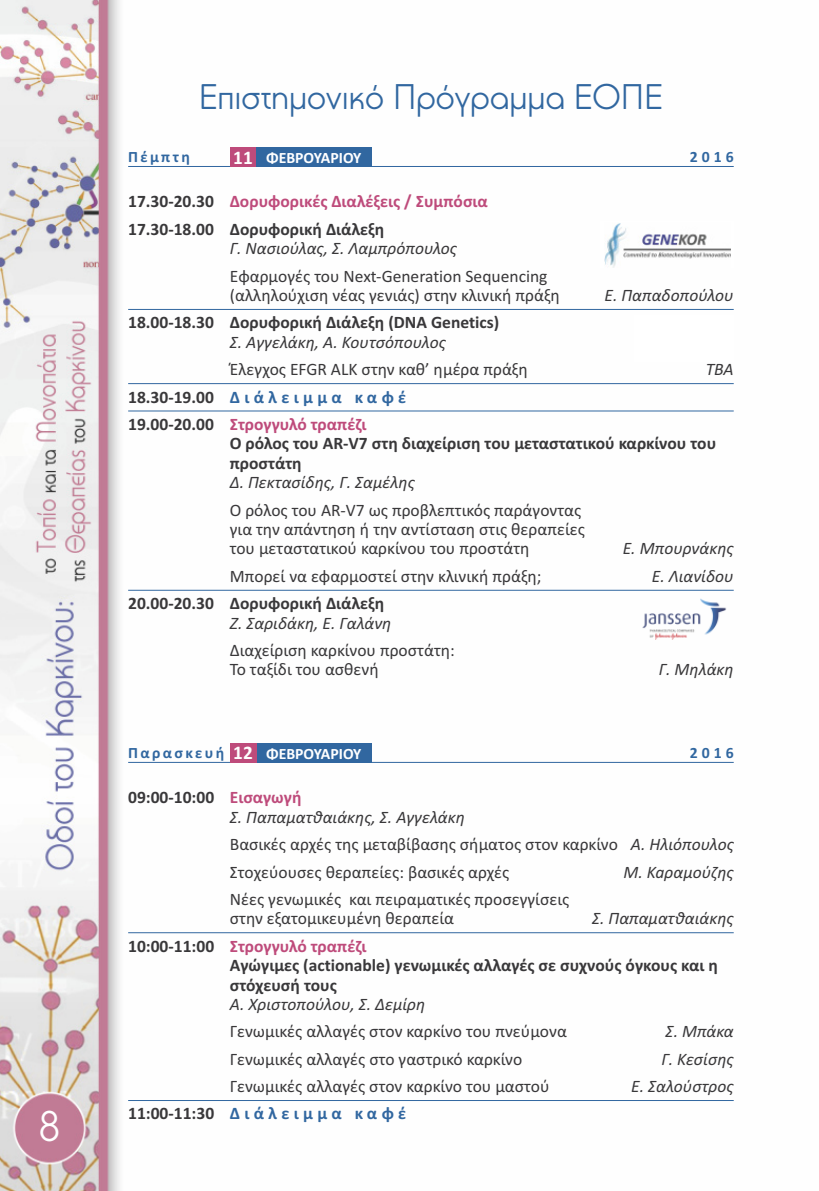
<style>
.page{position:relative;width:819px;height:1191px;background:#fff}
.page>*{position:absolute;margin:0;border:0;box-sizing:border-box;transform-origin:0 0}
.t1{font:42px "PF Universal";color:#fff}
.t2{font:35px "PF Universal";color:#3167a0}
.t3{font:17.5px/19.4px "Calibri";color:#39383a}
.t4{font:700 17.5px/19.4px "Calibri";color:#39383a}
.t5{font:italic 17.5px/19.4px "Calibri";color:#39383a}
.t6{font:700 17.5px "Calibri";letter-spacing:.25em;color:#3167a0}
.t7{font:700 15.75px "Calibri";color:#fff}
.t8{font:700 15.75px "Calibri";letter-spacing:.15em;color:#3167a0}
.s1{color:#be4b7b}
.s2{font-size:19.25px}
.s3{color:#3167a0}
.s4{font-weight:700;font-style:normal}
.s5{font-weight:700;font-style:normal;color:#be4b7b}
.s6{font-style:italic}
.s7{color:#39383a}
</style>
<div class="page">
<img style="left:0;top:0;width:734px;height:1191px">
<hr style="left:128px;top:166px;width:605px;height:1px;background:#3167a0">
<hr style="left:128px;top:309px;width:605px;height:1px;background:#3167a0">
<hr style="left:128px;top:383px;width:605px;height:1px;background:#3167a0">
<hr style="left:128px;top:410px;width:605px;height:1px;background:#3167a0">
<hr style="left:128px;top:590px;width:605px;height:1px;background:#3167a0">
<hr style="left:128px;top:762px;width:605px;height:1px;background:#3167a0">
<hr style="left:128px;top:932px;width:605px;height:1px;background:#3167a0">
<hr style="left:128px;top:1100px;width:605px;height:1px;background:#3167a0">
<div style="left:230px;top:147px;width:26px;height:20px;background:#be4b7b"></div>
<div style="left:256px;top:147px;width:115px;height:20px;background:#3167a0"></div>
<div style="left:600px;top:222px;width:133px;height:46px;background:#fff"></div>
<img style="left:604px;top:223px;width:126px;height:44px">
<img style="left:634px;top:596px;width:99px;height:46px">
<div style="left:256px;top:743px;width:115px;height:20px;background:#3167a0"></div>
<div style="left:230px;top:743px;width:26px;height:20px;background:#be4b7b"></div>
<div style="left:634px;top:315px;width:99px;height:46px;background:#fff"></div>
<h1 class="t1" style="left:39px;top:1101px;width:24px">8</h1>
<h2 class="t2" style="left:199px;top:76px;width:465px">Επιστημονικό Πρόγραμμα ΕΟΠΕ</h2>
<p class="t8" style="left:128px;top:147px;width:63px">Πέμπτη</p>
<p class="t8" style="left:690px;top:147px;width:45px">2016</p>
<p class="t4" style="left:128px;top:188px;width:361px;line-height:27.3px">17.30-20.30 <span class="s1">Δορυφορικές Διαλέξεις / Συμπόσια<br></span>17.30-18.00 Δορυφορική Διάλεξη</p>
<p class="t5" style="left:230px;top:238px;width:229px">Γ. Νασιούλας, Σ. Λαμπρόπουλος</p>
<p class="t3" style="left:230px;top:267px;width:331px">Εφαρμογές του Next-Generation Sequencing (αλληλούχιση νέας γενιάς) στην κλινική πράξη</p>
<p class="t7" style="left:233px;top:148px;width:130px"><span class="s2">11</span> ΦΕΒΡΟΥΑΡΙΟΥ</p>
<p class="t5" style="left:604px;top:285px;width:131px">Ε. Παπαδοπούλου</p>
<p class="t4" style="left:128px;top:313px;width:372px">18.00-18.30 Δορυφορική Διάλεξη (DNA Genetics)</p>
<p class="t5" style="left:230px;top:332px;width:217px">Σ. Αγγελάκη, Α. Κουτσόπουλος</p>
<p class="t3" style="left:230px;top:361px;width:299px">Έλεγχος EFGR ALK στην καθ’ ημέρα πράξη</p>
<p class="t5" style="left:705px;top:359px;width:29px">ΤΒΑ</p>
<p class="t4" style="left:128px;top:383px;width:279px;line-height:27.3px">18.30-19.00 <span class="s3">Διάλειμμα καφέ<br></span>19.00-20.00 <span class="s1">Στρογγυλό τραπέζι</span></p>
<p class="t4" style="left:230px;top:433px;width:488px">Ο ρόλος του AR-V7 στη διαχείριση του μεταστατικού καρκίνου του προστάτη</p>
<p class="t5" style="left:230px;top:472px;width:187px">Δ. Πεκτασίδης, Γ. Σαμέλης</p>
<p class="t3" style="left:230px;top:501px;width:357px">Ο ρόλος του AR-V7 ως προβλεπτικός παράγοντας για την απάντηση ή την αντίσταση στις θεραπείες του μεταστατικού καρκίνου του προστάτη</p>
<p class="t5" style="left:622px;top:539px;width:112px">Ε. Μπουρνάκης</p>
<p class="t3" style="left:230px;top:568px;width:313px">Μπορεί να εφαρμοστεί στην κλινική πράξη;</p>
<p class="t5" style="left:651px;top:566px;width:83px">Ε. Λιανίδου</p>
<p class="t4" style="left:128px;top:593px;width:258px">20.00-20.30 Δορυφορική Διάλεξη</p>
<p class="t5" style="left:230px;top:613px;width:163px">Ζ. Σαριδάκη, Ε. Γαλάνη</p>
<p class="t3" style="left:230px;top:642px;width:226px">Διαχείριση καρκίνου προστάτη:<br>Το ταξίδι του ασθενή</p>
<p class="t5" style="left:659px;top:659px;width:76px">Γ. Μηλάκη</p>
<p class="t8" style="left:128px;top:743px;width:98px">Παρασκευή</p>
<p class="t8" style="left:690px;top:743px;width:45px">2016</p>
<p class="t5" style="left:230px;top:787px;width:236px;text-indent:-102px"><span class="s4">09:00-10:00</span> <span class="s5">Εισαγωγή<br></span>Σ. Παπαματθαιάκης, Σ. Αγγελάκη</p>
<p class="t3" style="left:230px;top:832px;width:505px;line-height:27.3px">Βασικές αρχές της μεταβίβασης σήματος στον καρκίνο <span class="s6">Α. Ηλιόπουλος<br></span>Στοχεύουσες θεραπείες: βασικές αρχές</p>
<p class="t7" style="left:233px;top:744px;width:130px"><span class="s2">12</span> ΦΕΒΡΟΥΑΡΙΟΥ</p>
<p class="t5" style="left:623px;top:861px;width:112px">Μ. Kaραμούζης</p>
<p class="t3" style="left:230px;top:890px;width:341px">Nέες γενωμικές και πειραματικές προσεγγίσεις στην εξατομικευμένη θεραπεία</p>
<p class="t5" style="left:592px;top:908px;width:143px">Σ. Παπαματθαιάκης</p>
<p class="t4" style="left:230px;top:936px;width:489px;text-indent:-102px">10:00-11:00 <span class="s1">Στρογγυλό τραπέζι<br></span>Αγώγιμες (actionable) γενωμικές αλλαγές σε συχνούς όγκους και η στόχευσή τους</p>
<p class="t5" style="left:230px;top:994px;width:197px">Α. Χριστοπούλου, Σ. Δεμίρη</p>
<p class="t3" style="left:230px;top:1023px;width:338px">Γενωμικές αλλαγές στον καρκίνο του πνεύμονα</p>
<p class="t5" style="left:665px;top:1021px;width:70px">Σ. Μπάκα</p>
<p class="t3" style="left:230px;top:1050px;width:294px">Γενωμικές αλλαγές στο γαστρικό καρκίνο</p>
<p class="t5" style="left:661px;top:1049px;width:74px">Γ. Κεσίσης</p>
<p class="t3" style="left:230px;top:1078px;width:321px">Γενωμικές αλλαγές στον καρκίνο του μαστού</p>
<p class="t5" style="left:631px;top:1076px;width:104px">Ε. Σαλούστρος</p>
<p class="t6" style="left:128px;top:1103px;width:279px"><span class="s7">11:00-11:30</span> Διάλειμμα καφέ</p>
</div>
